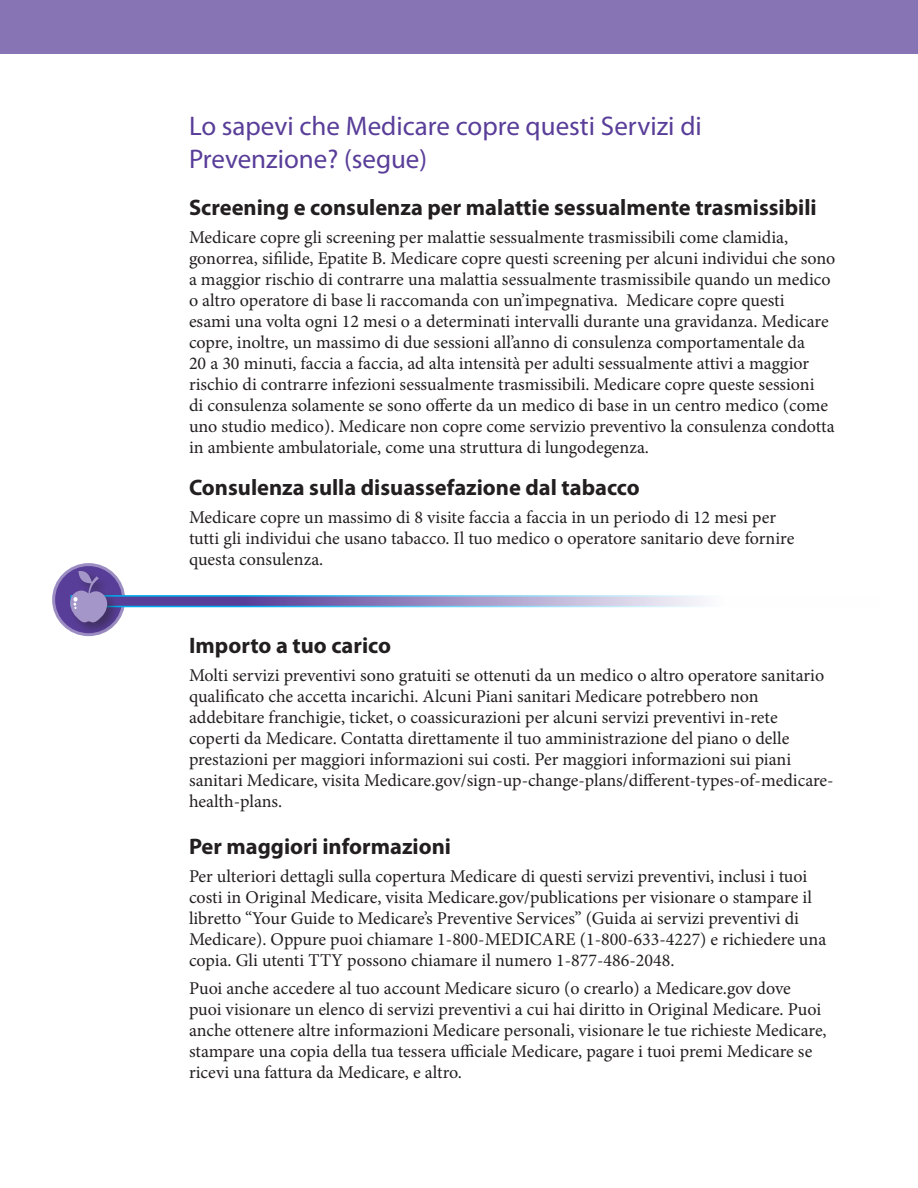
<style>
.page{position:relative;width:918px;height:1188px;background:#fff}
.page>*{position:absolute;margin:0;border:0;box-sizing:border-box;transform-origin:0 0}
.t1{font:27px/32.4px "Myriad Pro";color:#593e99}
.PS_Heading_2{font:700 22.5px "Myriad Pro";color:#231f20}
.PS_text{font:18px/21px "Minion Pro";color:#231f20}
</style>
<div class="page">
<div style="left:0;top:0;width:918px;height:54px;background:#8674b5"></div>
<svg style="left:54px;top:565px;width:70px;height:70px"></svg>
<div style="left:52px;top:563px;width:73px;height:73px;border:3px solid #9c8dc3;border-radius:50%"></div>
<svg style="left:121px;top:595px;width:587px;height:12px;background:#8c97cc"></svg>
<div style="left:68px;top:569px;width:53px;height:67px;background:#231f20;opacity:.45"></div>
<svg style="left:70px;top:571px;width:37px;height:51px;background:#8270af"></svg>
<h2 class="t1" style="left:189px;top:110px;width:514px">Lo sapevi che Medicare copre questi Servizi di<br>Prevenzione? (segue)</h2>
<h2 class="PS_Heading_2" style="left:189px;top:193px;width:629px">Screening e consulenza per malattie sessualmente trasmissibili</h2>
<p class="PS_text" style="left:189px;top:227px;width:648px">Medicare copre gli screening per malattie sessualmente trasmissibili come clamidia, gonorrea, sifilide, Epatite B. Medicare copre questi screening per alcuni individui che sono a maggior rischio di contrarre una malattia sessualmente trasmissibile quando un medico o altro operatore di base li raccomanda con un’impegnativa. Medicare copre questi<br>esami una volta ogni 12 mesi o a determinati intervalli durante una gravidanza. Medicare copre, inoltre, un massimo di due sessioni all’anno di consulenza comportamentale da<br>20 a 30 minuti, faccia a faccia, ad alta intensità per adulti sessualmente attivi a maggior rischio di contrarre infezioni sessualmente trasmissibili. Medicare copre queste sessioni<br>di consulenza solamente se sono offerte da un medico di base in un centro medico (come uno studio medico). Medicare non copre come servizio preventivo la consulenza condotta in ambiente ambulatoriale, come una struttura di lungodegenza.</p>
<h2 class="PS_Heading_2" style="left:189px;top:473px;width:452px">Consulenza sulla disuassefazione dal tabacco</h2>
<p class="PS_text" style="left:189px;top:507px;width:607px">Medicare copre un massimo di 8 visite faccia a faccia in un periodo di 12 mesi per tutti gli individui che usano tabacco. Il tuo medico o operatore sanitario deve fornire questa consulenza.</p>
<h2 class="PS_Heading_2" style="left:189px;top:631px;width:204px">Importo a tuo carico</h2>
<p class="PS_text" style="left:189px;top:665px;width:646px">Molti servizi preventivi sono gratuiti se ottenuti da un medico o altro operatore sanitario qualificato che accetta incarichi. Alcuni Piani sanitari Medicare potrebbero non addebitare franchigie, ticket, o coassicurazioni per alcuni servizi preventivi in-rete<br>coperti da Medicare. Contatta direttamente il tuo amministrazione del piano o delle prestazioni per maggiori informazioni sui costi. Per maggiori informazioni sui piani sanitari Medicare, visita Medicare.gov/sign-up-change-plans/different-types-of-medicare&shy;health-plans.</p>
<h2 class="PS_Heading_2" style="left:189px;top:832px;width:264px">Per maggiori informazioni</h2>
<p class="PS_text" style="left:189px;top:866px;width:639px">Per ulteriori dettagli sulla copertura Medicare di questi servizi preventivi, inclusi i tuoi costi in Original Medicare, visita Medicare.gov/publications per visionare o stampare il libretto “Your Guide to Medicare’s Preventive Services” (Guida ai servizi preventivi di Medicare). Oppure puoi chiamare 1-800-MEDICARE (1-800-633-4227) e richiedere una copia. Gli utenti TTY possono chiamare il numero 1-877-486-2048.</p>
<p class="PS_text" style="left:189px;top:977px;width:639px">Puoi anche accedere al tuo account Medicare sicuro (o crearlo) a Medicare.gov dove puoi visionare un elenco di servizi preventivi a cui hai diritto in Original Medicare. Puoi anche ottenere altre informazioni Medicare personali, visionare le tue richieste Medicare, stampare una copia della tua tessera ufficiale Medicare, pagare i tuoi premi Medicare se ricevi una fattura da Medicare, e altro.</p>
</div>
